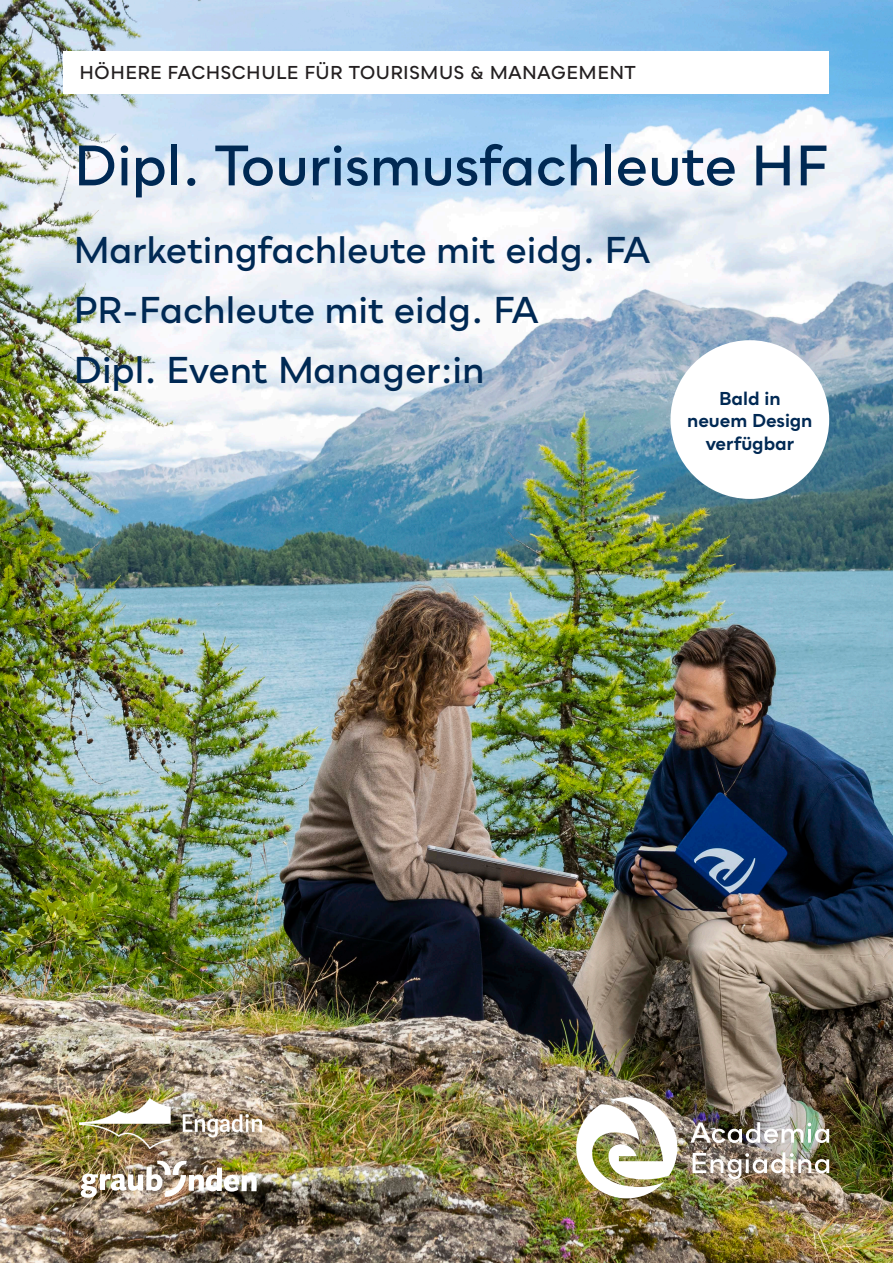
<style>
.page{position:relative;width:893px;height:1263px;background:#fff}
.page>*{position:absolute;margin:0;border:0;box-sizing:border-box;transform-origin:0 0}
.t1{font:600 54.9px "Bozon";letter-spacing:-.005em;color:#002954}
.t2{font:600 36px/60px "Bozon";letter-spacing:-.005em;color:#002954}
.t3{font:600 18px "Bozon";letter-spacing:.01em;color:#231f20}
.t4{font:700 18px/22.5px "Bozon";letter-spacing:-.005em;color:#002954;text-align:center}
</style>
<div class="page">
<img style="left:0;top:0;width:893px;height:1263px">
<div style="left:64px;top:51px;width:765px;height:43px;background:#fff"></div>
<img style="left:576px;top:1097px;width:101px;height:101px">
<img style="left:690px;top:1122px;width:139px;height:21px">
<img style="left:693px;top:1152px;width:136px;height:27px">
<img style="left:81px;top:1160px;width:176px;height:38px">
<img style="left:80px;top:1098px;width:181px;height:50px">
<div style="left:670px;top:340px;width:159px;height:159px;background:#fff;border-radius:50%"></div>
<p class="t3" style="left:79px;top:60px;width:558px">HÖHERE FACHSCHULE FÜR TOURISMUS &amp; MANAGEMENT</p>
<h1 class="t1" style="left:74px;top:129px;width:757px">Dipl. Tourismusfachleute HF</h1>
<p class="t2" style="left:74px;top:219px;width:578px">Marketingfachleute mit eidg. FA<br>PR-Fachleute mit eidg. FA<br>Dipl. Event Manager:in</p>
<p class="t4" style="left:687px;top:387px;width:127px">Bald in neuem Design verfügbar</p>
</div>
